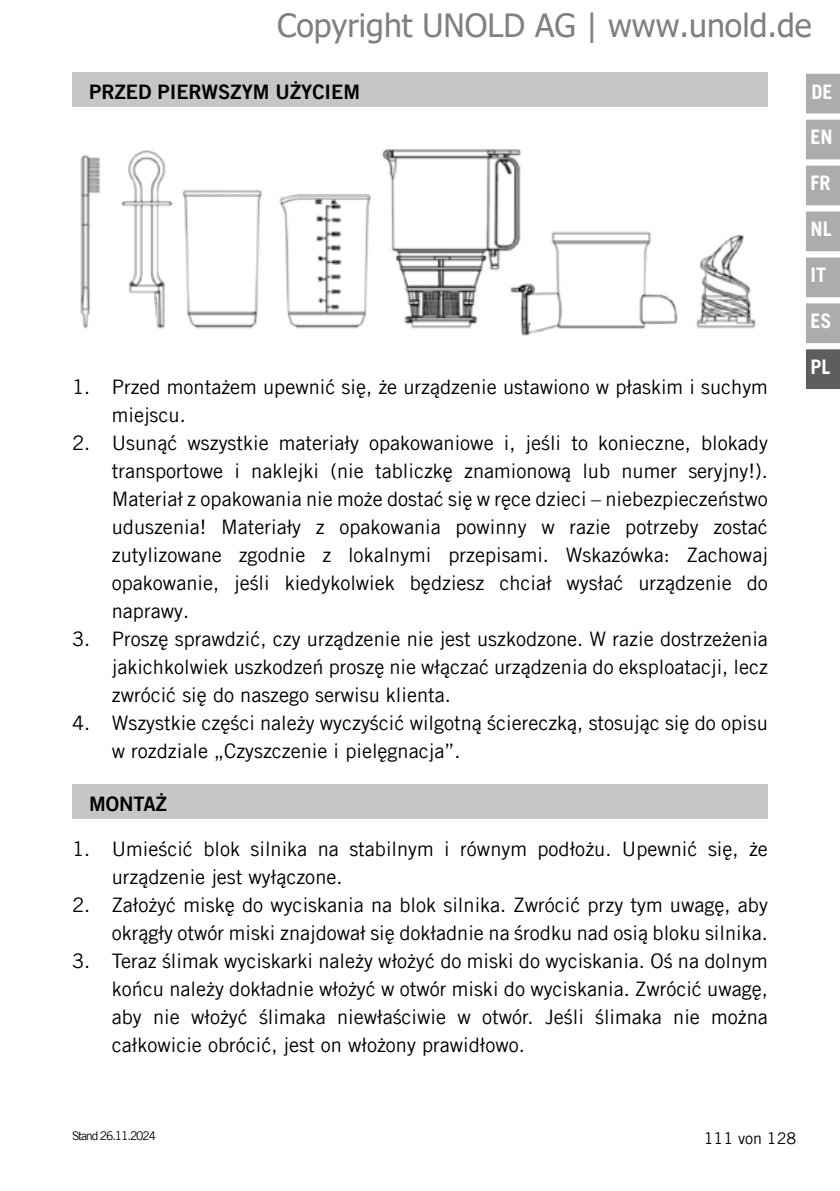
<style>
.page{position:relative;width:840px;height:1191px;background:#fff}
.page>*{position:absolute;margin:0;border:0;box-sizing:border-box;transform-origin:0 0}
.t1{font:32px "Tahoma";color:#808080}
.t2{font:20px/28px "Trade Gothic LT Com";color:#000}
.t3{font:20px "Trade Gothic LT Com Bd 2";color:#000}
.t4{font:700 20px "Trade Gothic LT Com";color:#fff}
.t5{font:16px "Trade Gothic LT Com";color:#000}
.t6{font:12px "Trade Gothic LT Com";letter-spacing:-.09em;color:#000}
</style>
<div class="page">
<div style="left:805px;top:74px;width:34px;height:39px;background:#acacac"></div>
<div style="left:805px;top:120px;width:34px;height:39px;background:#acacac"></div>
<div style="left:805px;top:166px;width:34px;height:39px;background:#acacac"></div>
<div style="left:805px;top:211px;width:34px;height:40px;background:#acacac;border:2px solid #acacac"></div>
<div style="left:805px;top:257px;width:34px;height:40px;background:#acacac;border:2px solid #acacac"></div>
<div style="left:805px;top:303px;width:34px;height:40px;background:#acacac;border:2px solid #acacac"></div>
<div style="left:805px;top:349px;width:34px;height:40px;background:#5f5e5e;border:2px solid #5f5e5e"></div>
<div style="left:72px;top:72px;width:695px;height:34px;background:#c6c6c6"></div>
<img style="left:80px;top:149px;width:676px;height:187px">
<div style="left:72px;top:784px;width:695px;height:34px;background:#c6c6c6"></div>
<h1 class="t1" style="left:277px;top:4px;width:535px">Copyright UNOLD AG | www.unold.de</h1>
<p class="t3" style="left:89px;top:79px;width:272px">PRZED PIERWSZYM UŻYCIEM</p>
<p class="t2" style="left:112px;top:373px;width:657px;text-indent:-40px">1. Przed montażem upewnić się, że urządzenie ustawiono w płaskim i suchym miejscu.</p>
<p class="t2" style="left:112px;top:429px;width:657px;text-align:justify;text-indent:-40px">2. Usunąć wszystkie materiały opakowaniowe i, jeśli to konieczne, blokady transportowe i naklejki (nie tabliczkę znamionową lub numer seryjny!).<br>Materiał z opakowania nie może dostać się w ręce dzieci – niebezpieczeństwo uduszenia! Materiały z opakowania powinny w razie potrzeby zostać zutylizowane zgodnie z lokalnymi przepisami. Wskazówka: Zachowaj opakowanie, jeśli kiedykolwiek będziesz chciał wysłać urządzenie do naprawy.</p>
<p class="t2" style="left:112px;top:625px;width:657px;text-align:justify;text-indent:-40px">3. Proszę sprawdzić, czy urządzenie nie jest uszkodzone. W razie dostrzeżenia jakichkolwiek uszkodzeń proszę nie włączać urządzenia do eksploatacji, lecz zwrócić się do naszego serwisu klienta.</p>
<p class="t2" style="left:112px;top:709px;width:657px;text-indent:-40px">4. Wszystkie części należy wyczyścić wilgotną ściereczką, stosując się do opisu w rozdziale „Czyszczenie i pielęgnacja”.</p>
<p class="t3" style="left:89px;top:791px;width:79px">MONTAŻ</p>
<p class="t2" style="left:112px;top:835px;width:657px;text-indent:-40px">1. Umieścić blok silnika na stabilnym i równym podłożu. Upewnić się, że urządzenie jest wyłączone.</p>
<p class="t2" style="left:72px;top:891px;width:697px;text-align:right">2. Założyć miskę do wyciskania na blok silnika. Zwrócić przy tym uwagę, aby okrągły otwór miski znajdował się dokładnie na środku nad osią bloku silnika.</p>
<p class="t2" style="left:112px;top:947px;width:657px;text-align:justify;text-indent:-40px">3. Teraz ślimak wyciskarki należy włożyć do miski do wyciskania. Oś na dolnym końcu należy dokładnie włożyć w otwór miski do wyciskania. Zwrócić uwagę, aby nie włożyć ślimaka niewłaściwie w otwór. Jeśli ślimaka nie można całkowicie obrócić, jest on włożony prawidłowo.</p>
<p class="t4" style="left:811px;top:80px;width:23px">DE</p>
<p class="t4" style="left:810px;top:125px;width:24px">EN</p>
<p class="t4" style="left:810px;top:171px;width:21px">FR</p>
<p class="t4" style="left:810px;top:217px;width:23px">NL</p>
<p class="t4" style="left:810px;top:262px;width:17px">IT</p>
<p class="t4" style="left:810px;top:308px;width:23px">ES</p>
<p class="t4" style="left:810px;top:354px;width:21px">PL</p>
<p class="t6" style="left:72px;top:1128px;width:85px">Stand 26.11.2024</p>
<p class="t5" style="left:703px;top:1128px;width:94px">111 von 128</p>
</div>
